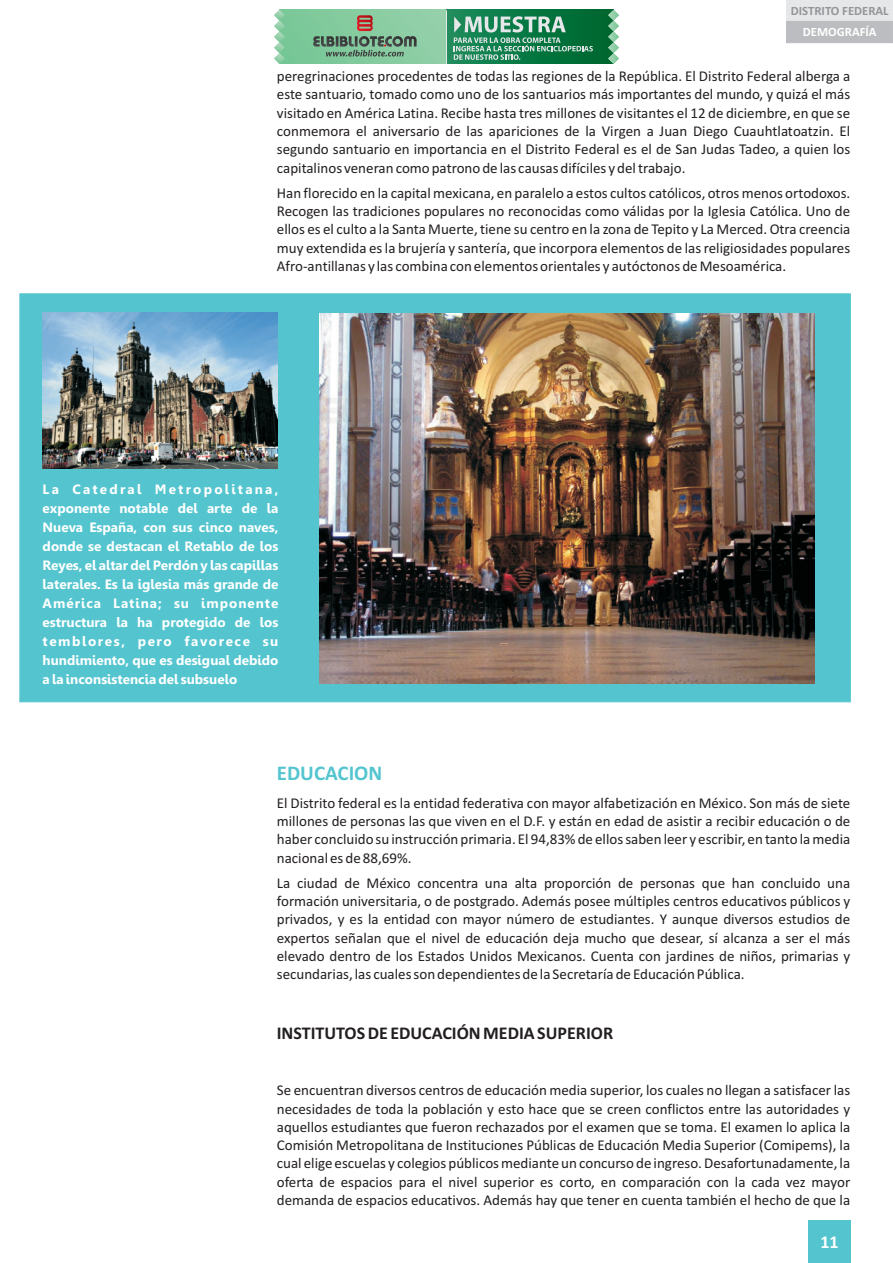
<style>
.page{position:relative;width:893px;height:1263px;background:#fff}
.page>*{position:absolute;margin:0;border:0;box-sizing:border-box;transform-origin:0 0}
.t1{font:700 21px "Calibri";color:#54c5cf}
.t2{font:700 18px "Calibri";color:#231f20}
.t3{font:700 18px "Calibri";color:#fff}
.t4{font:15px/18.3px "Calibri";color:#231f20;text-align:justify}
.t5{font:700 13.5px/19px "Gisha";color:#fff;text-align:justify}
.t6{font:700 12.75px "Calibri";color:#939598}
.t7{font:700 12.75px "Calibri";color:#fff}
</style>
<div class="page">
<div style="left:20px;top:294px;width:830px;height:408px;background:#54c5cf"></div>
<div style="left:786px;top:0;width:107px;height:22px;background:#e6e7e9"></div>
<div style="left:786px;top:21px;width:107px;height:22px;background:#bcbdc0"></div>
<div style="left:808px;top:1220px;width:42px;height:43px;background:#54c5cf"></div>
<img style="left:42px;top:313px;width:236px;height:156px">
<img style="left:319px;top:313px;width:496px;height:370px">
<svg style="left:285px;top:10px;width:161px;height:54px;background:#85cba0"></svg>
<svg style="left:319px;top:398px;width:58px;height:25px"></svg>
<svg style="left:377px;top:398px;width:7px;height:25px"></svg>
<svg style="left:388px;top:398px;width:34px;height:25px"></svg>
<svg style="left:425px;top:398px;width:7px;height:25px"></svg>
<img style="left:435px;top:397px;width:145px;height:27px">
<div style="left:446px;top:10px;width:168px;height:54px;background:linear-gradient(to right,#1a8c5b,#00642b)"></div>
<svg style="left:274px;top:10px;width:11px;height:54px"></svg>
<svg style="left:608px;top:10px;width:11px;height:54px"></svg>
<svg style="left:312px;top:15px;width:105px;height:42px;background:#7aa887"></svg>
<svg style="left:454px;top:16px;width:139px;height:44px;background:#469671"></svg>
<hr style="left:446px;top:10px;width:1px;height:54px;background:#e6e7e9">
<p class="t6" style="left:791px;top:5px;width:99px">DISTRITO FEDERAL</p>
<p class="t7" style="left:803px;top:26px;width:75px">DEMOGRAFÍA</p>
<p class="t4" style="left:277px;top:68px;width:575px">peregrinaciones procedentes de todas las regiones de la República. El Distrito Federal alberga a este santuario, tomado como uno de los santuarios más importantes del mundo, y quizá el más visitado en América Latina. Recibe hasta tres millones de visitantes el 12 de diciembre, en que se conmemora el aniversario de las apariciones de la Virgen a Juan Diego Cuauhtlatoatzin. El segundo santuario en importancia en el Distrito Federal es el de San Judas Tadeo, a quien los capitalinos veneran como patrono de las causas difíciles y del trabajo.</p>
<p class="t4" style="left:277px;top:185px;width:575px">Han florecido en la capital mexicana, en paralelo a estos cultos católicos, otros menos ortodoxos.<br>Recogen las tradiciones populares no reconocidas como válidas por la Iglesia Católica. Uno de ellos es el culto a la Santa Muerte, tiene su centro en la zona de Tepito y La Merced. Otra creencia muy extendida es la brujería y santería, que incorpora elementos de las religiosidades populares Afro-antillanas y las combina con elementos orientales y autóctonos de Mesoamérica.</p>
<p class="t5" style="left:43px;top:481px;width:237px">La Catedral Metropolitana, exponente notable del arte de la Nueva España, con sus cinco naves, donde se destacan el Retablo de los Reyes, el altar del Perdón y las capillas laterales. Es la iglesia más grande de América Latina; su imponente estructura la ha protegido de los temblores, pero favorece su hundimiento, que es desigual debido a la inconsistencia del subsuelo</p>
<h1 class="t1" style="left:277px;top:764px;width:107px">EDUCACION</h1>
<p class="t4" style="left:277px;top:795px;width:575px">El Distrito federal es la entidad federativa con mayor alfabetización en México. Son más de siete millones de personas las que viven en el D.F. y están en edad de asistir a recibir educación o de haber concluido su instrucción primaria. El 94,83% de ellos saben leer y escribir, en tanto la media nacional es de 88,69%.</p>
<p class="t4" style="left:277px;top:875px;width:575px">La ciudad de México concentra una alta proporción de personas que han concluido una formación universitaria, o de postgrado. Además posee múltiples centros educativos públicos y privados, y es la entidad con mayor número de estudiantes. Y aunque diversos estudios de expertos señalan que el nivel de educación deja mucho que desear, sí alcanza a ser el más elevado dentro de los Estados Unidos Mexicanos. Cuenta con jardines de niños, primarias y secundarias, las cuales son dependientes de la Secretaría de Educación Pública.</p>
<p class="t2" style="left:277px;top:1025px;width:338px">INSTITUTOS DE EDUCACIÓN MEDIA SUPERIOR</p>
<p class="t4" style="left:277px;top:1082px;width:575px">Se encuentran diversos centros de educación media superior, los cuales no llegan a satisfacer las necesidades de toda la población y esto hace que se creen conflictos entre las autoridades y aquellos estudiantes que fueron rechazados por el examen que se toma. El examen lo aplica la Comisión Metropolitana de Instituciones Públicas de Educación Media Superior (Comipems), la cual elige escuelas y colegios públicos mediante un concurso de ingreso. Desafortunadamente, la oferta de espacios para el nivel superior es corto, en comparación con la cada vez mayor demanda de espacios educativos. Además hay que tener en cuenta también el hecho de que la</p>
<p class="t3" style="left:820px;top:1234px;width:20px">11</p>
</div>
